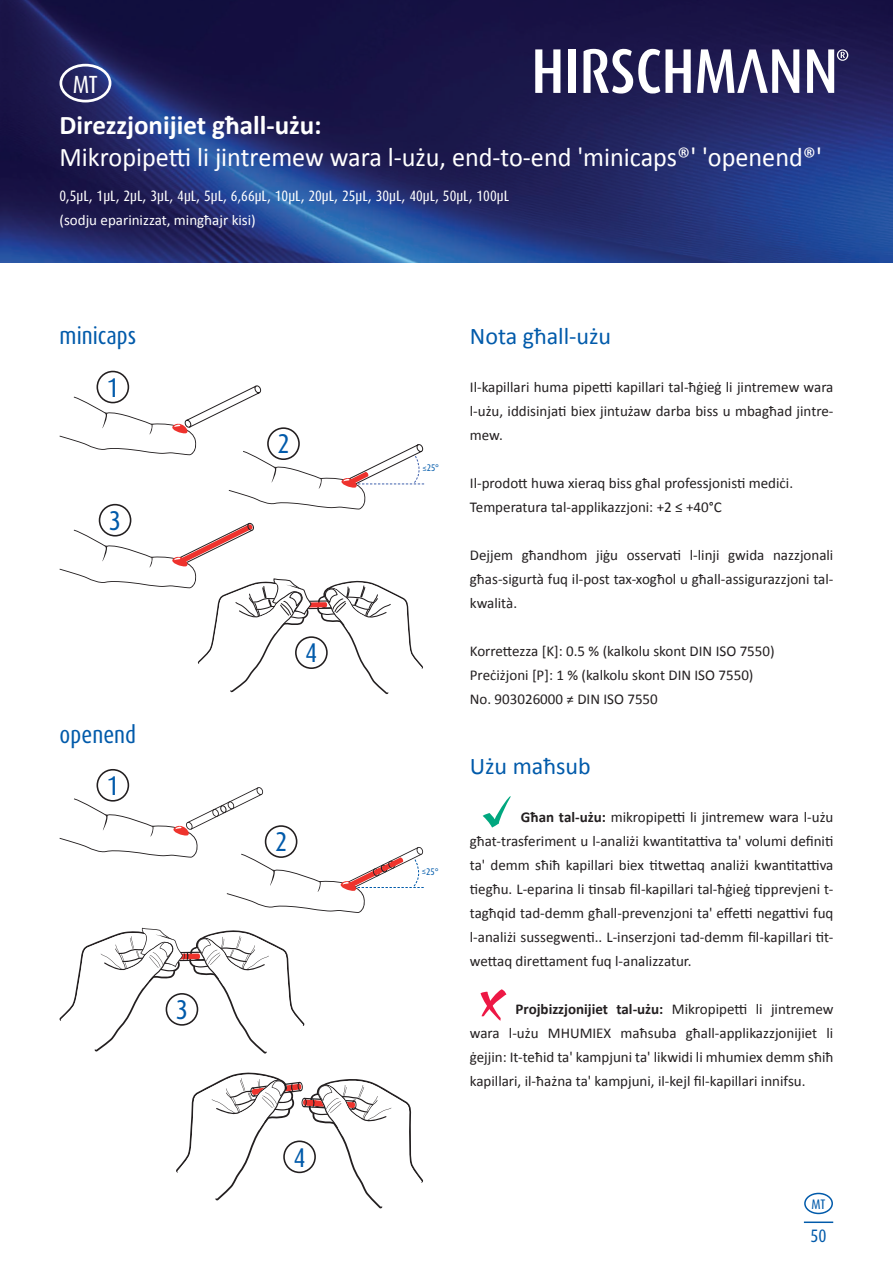
<style>
.page{position:relative;width:893px;height:1263px;background:#fff}
.page>*{position:absolute;margin:0;border:0;box-sizing:border-box;transform-origin:0 0}
.t1{font:27.15px "Dax Condensed";color:#015aaa}
.t2{font:27px "Calibri";color:#fff}
.t3{font:700 27px "Calibri";color:#fff}
.t4{font:24.9px "Dax Condensed";color:#fff}
.t5{font:24px "Calibri";color:#015aaa}
.t6{font:24px "Dax Condensed";color:#015aaa}
.t7{font:18px "Dax Condensed";color:#015aaa}
.t8{font:15px/24px "Calibri";color:#231f20;text-align:justify}
.t9{font:15px "Dax Condensed";color:#fff}
.t10{font:15px "Calibri";color:#fff}
.t11{font:13.8px "Dax Condensed";color:#015aaa}
.t12{font:9.6px "Dax Condensed";color:#015aaa}
.s1{font-weight:700}
</style>
<div class="page">
<hr style="left:804px;top:1221px;width:29px;height:2px;background:#015aaa">
<img style="left:0;top:0;width:893px;height:262px">
<svg style="left:0;top:256px;width:5px;height:6px"></svg>
<svg style="left:535px;top:49px;width:25px;height:44px"></svg>
<div style="left:568px;top:49px;width:8px;height:44px;background:#fff"></div>
<svg style="left:807px;top:49px;width:41px;height:44px"></svg>
<svg style="left:697px;top:49px;width:102px;height:44px"></svg>
<svg style="left:583px;top:49px;width:108px;height:45px"></svg>
<svg style="left:483px;top:796px;width:28px;height:31px"></svg>
<svg style="left:480px;top:989px;width:26px;height:32px"></svg>
<div style="left:804px;top:1193px;width:29px;height:21px;border:2px solid #015aaa;border-radius:50%"></div>
<div style="left:60px;top:64px;width:51px;height:38px;border:3px solid #fff;border-radius:50%"></div>
<div style="left:97px;top:371px;width:32px;height:32px;border:2px solid #231f20;border-radius:50%"></div>
<div style="left:99px;top:504px;width:32px;height:32px;border:2px solid #231f20;border-radius:50%"></div>
<svg style="left:60px;top:522px;width:363px;height:173px"></svg>
<div style="left:295px;top:636px;width:33px;height:33px;border:2px solid #231f20;border-radius:50%"></div>
<div style="left:97px;top:769px;width:32px;height:33px;border:2px solid #231f20;border-radius:50%"></div>
<svg style="left:59px;top:928px;width:246px;height:125px"></svg>
<svg style="left:176px;top:1072px;width:247px;height:136px"></svg>
<svg style="left:60px;top:384px;width:364px;height:125px"></svg>
<svg style="left:60px;top:787px;width:364px;height:126px"></svg>
<h3 class="t4" style="left:73px;top:70px;width:27px">MT</h3>
<h2 class="t3" style="left:60px;top:106px;width:264px">Direzzjonijiet għall-użu:</h2>
<h2 class="t2" style="left:60px;top:138px;width:764px">Mikropipetti li jintremew wara l-użu, end-to-end 'minicaps®' 'openend®'</h2>
<p class="t9" style="left:60px;top:188px;width:451px">0,5µL, 1µL, 2µL, 3µL, 4µL, 5µL, 6,66µL, 10µL, 20µL, 25µL, 30µL, 40µL, 50µL, 100µL</p>
<p class="t10" style="left:60px;top:210px;width:198px">(sodju eparinizzat, mingħajr kisi)</p>
<h3 class="t6" style="left:60px;top:323px;width:78px">minicaps</h3>
<h1 class="t1" style="left:107px;top:372px;width:14px">1</h1>
<h1 class="t1" style="left:109px;top:506px;width:14px">3</h1>
<h3 class="t6" style="left:60px;top:722px;width:78px">openend</h3>
<h1 class="t1" style="left:107px;top:771px;width:14px">1</h1>
<h1 class="t1" style="left:176px;top:995px;width:14px">3</h1>
<h1 class="t1" style="left:277px;top:429px;width:14px">2</h1>
<h1 class="t1" style="left:305px;top:638px;width:14px">4</h1>
<h1 class="t1" style="left:275px;top:827px;width:14px">2</h1>
<h1 class="t1" style="left:293px;top:1142px;width:14px">4</h1>
<p class="t12" style="left:422px;top:463px;width:18px">−25°</p>
<p class="t12" style="left:422px;top:866px;width:18px">−25°</p>
<h3 class="t5" style="left:470px;top:319px;width:143px">Nota għall-użu</h3>
<p class="t8" style="left:470px;top:375px;width:365px">Il-kapillari huma pipetti kapillari tal-ħġieġ li jintremew wara l-użu, iddisinjati biex jintużaw darba biss u mbagħad jintre&shy;mew.</p>
<p class="t8" style="left:470px;top:471px;width:325px">Il-prodott huwa xieraq biss għal professjonisti mediċi.<br>Temperatura tal-applikazzjoni: +2 ≤ +40°C</p>
<p class="t8" style="left:470px;top:543px;width:365px">Dejjem għandhom jiġu osservati l-linji gwida nazzjonali għas-sigurtà fuq il-post tax-xogħol u għall-assigurazzjoni tal&shy;kwalità.</p>
<p class="t8" style="left:470px;top:639px;width:306px;text-align:left">Korrettezza [K]: 0.5 % (kalkolu skont DIN ISO 7550)<br>Preċiżjoni [P]: 1 % (kalkolu skont DIN ISO 7550)<br>No. 903026000 ≠ DIN ISO 7550</p>
<h3 class="t5" style="left:470px;top:750px;width:122px">Użu maħsub</h3>
<p class="t8" style="left:470px;top:805px;width:365px;text-indent:51px"><span class="s1">Għan tal-użu:</span> mikropipetti li jintremew wara l-użu għat-trasferiment u l-analiżi kwantitattiva ta' volumi definiti ta' demm sħiħ kapillari biex titwettaq analiżi kwantitattiva tiegħu. L-eparina li tinsab fil-kapillari tal-ħġieġ tipprevjeni t&shy;tagħqid tad-demm għall-prevenzjoni ta' effetti negattivi fuq l-analiżi sussegwenti.. L-inserzjoni tad-demm fil-kapillari tit&shy;wettaq direttament fuq l-analizzatur.</p>
<p class="t8" style="left:470px;top:997px;width:365px;text-indent:46px"><span class="s1">Projbizzjonijiet tal-użu:</span> Mikropipetti li jintremew wara l-użu MHUMIEX maħsuba għall-applikazzjonijiet li ġejjin: It-teħid ta' kampjuni ta' likwidi li mhumiex demm sħiħ kapillari, il-ħażna ta' kampjuni, il-kejl fil-kapillari innifsu.</p>
<p class="t11" style="left:811px;top:1196px;width:15px">MT</p>
<p class="t7" style="left:810px;top:1226px;width:18px">50</p>
</div>
